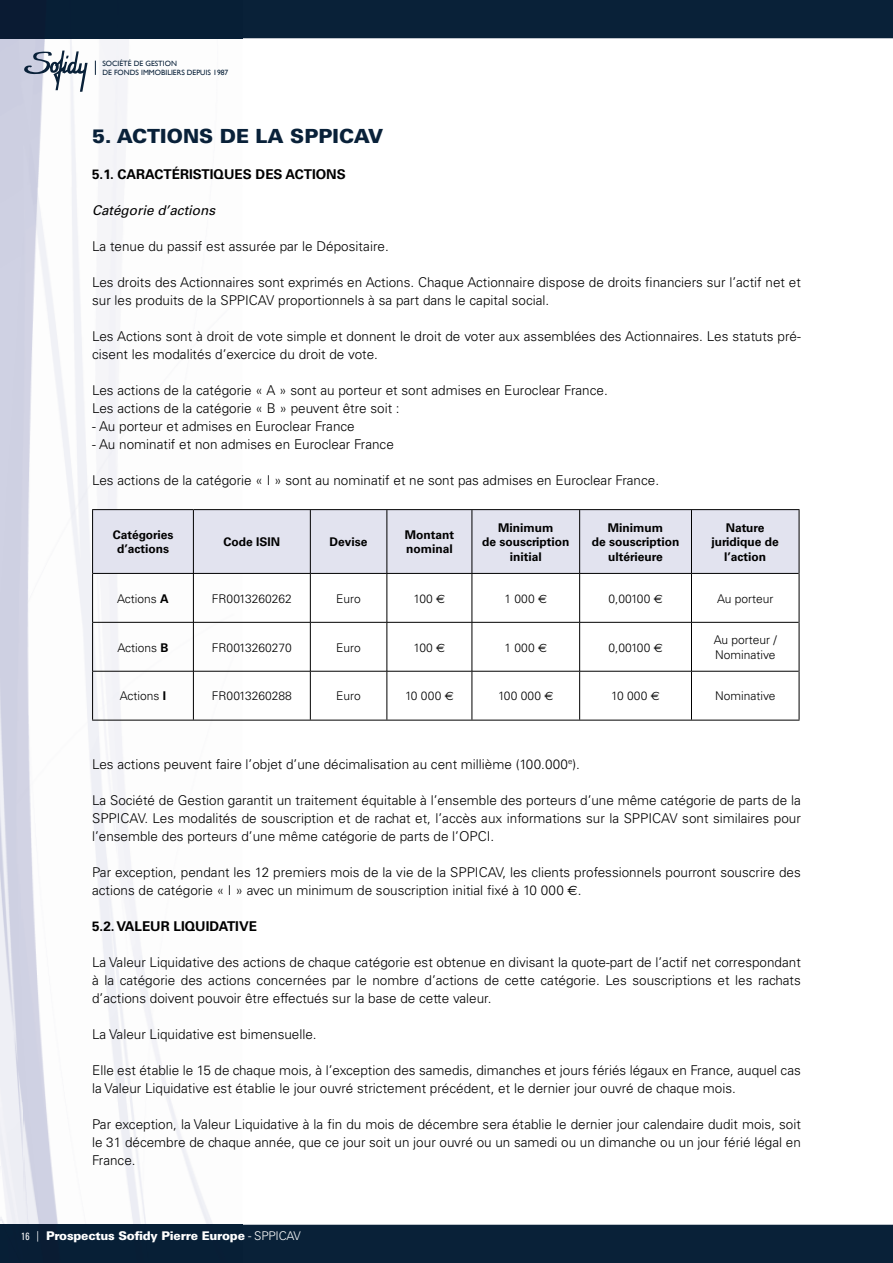
<style>
.page{position:relative;width:893px;height:1263px;background:#fff}
.page>*{position:absolute;margin:0;border:0;box-sizing:border-box;transform-origin:0 0}
.t1{font:900 19.5px "Univers";color:#092139}
.t2{font:300 13.5px/18px "Univers";color:#000}
.t3{font:700 13.5px "Univers";color:#000}
.t4{font:italic 13.5px "Univers";color:#000}
.t5{font:300 12px/14.4px "Univers";color:#000}
.t6{font:700 12px/14.4px "Univers";color:#000;text-align:center}
.t7{font:900 12px "Univers";letter-spacing:-.02em;color:#fff}
.t8{font:7.65px/9.1px "Gill Sans";color:#092139}
.s1{font-weight:700}
.s2{font-family:"Euro Sans";font-weight:400}
.s3{font-weight:400;font-stretch:condensed;font-size:10.5px}
.s4{font-weight:300}
</style>
<div class="page">
<img style="left:0;top:38px;width:16px;height:1187px">
<img style="left:16px;top:188px;width:226px;height:1037px">
<img style="left:15px;top:38px;width:227px;height:150px">
<div style="left:242px;top:0;width:651px;height:38px;background:#092138"></div>
<div style="left:0;top:0;width:242px;height:38px;background:#071f36"></div>
<div style="left:242px;top:1225px;width:651px;height:38px;background:#092138"></div>
<div style="left:0;top:1225px;width:242px;height:38px;background:#071f36"></div>
<svg style="left:23px;top:51px;width:65px;height:41px"></svg>
<svg style="left:95px;top:61px;width:1px;height:14px"></svg>
<div style="left:93px;top:510px;width:706px;height:63px;background:#e2e3ef"></div>
<hr style="left:92px;top:509px;width:101px;height:1px;background:#000">
<hr style="left:92px;top:510px;width:1px;height:63px;background:#000">
<hr style="left:193px;top:509px;width:606px;height:1px;background:#000">
<hr style="left:799px;top:510px;width:1px;height:63px;background:#000">
<hr style="left:92px;top:573px;width:1px;height:49px;background:#000">
<hr style="left:799px;top:573px;width:1px;height:49px;background:#000">
<hr style="left:92px;top:622px;width:1px;height:49px;background:#000">
<hr style="left:799px;top:622px;width:1px;height:49px;background:#000">
<hr style="left:92px;top:671px;width:1px;height:49px;background:#000">
<hr style="left:799px;top:671px;width:1px;height:49px;background:#000">
<hr style="left:92px;top:720px;width:707px;height:1px;background:#000">
<hr style="left:193px;top:510px;width:1px;height:63px;background:#000">
<hr style="left:310px;top:510px;width:1px;height:63px;background:#000">
<hr style="left:387px;top:510px;width:1px;height:63px;background:#000">
<hr style="left:472px;top:510px;width:1px;height:63px;background:#000">
<hr style="left:579px;top:510px;width:1px;height:63px;background:#000">
<hr style="left:691px;top:510px;width:1px;height:63px;background:#000">
<hr style="left:93px;top:573px;width:217px;height:1px;background:#000">
<hr style="left:193px;top:574px;width:1px;height:48px;background:#000">
<hr style="left:310px;top:573px;width:77px;height:1px;background:#000">
<hr style="left:310px;top:574px;width:1px;height:48px;background:#000">
<hr style="left:387px;top:573px;width:85px;height:1px;background:#000">
<hr style="left:387px;top:574px;width:1px;height:48px;background:#000">
<hr style="left:472px;top:573px;width:108px;height:1px;background:#000">
<hr style="left:472px;top:574px;width:1px;height:48px;background:#000">
<hr style="left:580px;top:573px;width:111px;height:1px;background:#000">
<hr style="left:579px;top:574px;width:1px;height:48px;background:#000">
<hr style="left:691px;top:573px;width:108px;height:1px;background:#000">
<hr style="left:691px;top:574px;width:1px;height:48px;background:#000">
<hr style="left:93px;top:622px;width:217px;height:1px;background:#000">
<hr style="left:193px;top:622px;width:1px;height:49px;background:#000">
<hr style="left:310px;top:622px;width:77px;height:1px;background:#000">
<hr style="left:310px;top:622px;width:1px;height:49px;background:#000">
<hr style="left:387px;top:622px;width:85px;height:1px;background:#000">
<hr style="left:387px;top:622px;width:1px;height:49px;background:#000">
<hr style="left:472px;top:622px;width:108px;height:1px;background:#000">
<hr style="left:472px;top:622px;width:1px;height:49px;background:#000">
<hr style="left:580px;top:622px;width:111px;height:1px;background:#000">
<hr style="left:579px;top:622px;width:1px;height:49px;background:#000">
<hr style="left:691px;top:622px;width:108px;height:1px;background:#000">
<hr style="left:691px;top:622px;width:1px;height:49px;background:#000">
<hr style="left:93px;top:671px;width:217px;height:1px;background:#000">
<hr style="left:193px;top:671px;width:1px;height:49px;background:#000">
<hr style="left:310px;top:671px;width:77px;height:1px;background:#000">
<hr style="left:310px;top:671px;width:1px;height:49px;background:#000">
<hr style="left:387px;top:671px;width:85px;height:1px;background:#000">
<hr style="left:387px;top:671px;width:1px;height:49px;background:#000">
<hr style="left:472px;top:671px;width:108px;height:1px;background:#000">
<hr style="left:472px;top:671px;width:1px;height:49px;background:#000">
<hr style="left:580px;top:671px;width:111px;height:1px;background:#000">
<hr style="left:579px;top:671px;width:1px;height:49px;background:#000">
<hr style="left:691px;top:671px;width:108px;height:1px;background:#000">
<hr style="left:691px;top:671px;width:1px;height:49px;background:#000">
<p class="t8" style="left:102px;top:59px;width:127px">SOCIÉTÉ DE GESTION<br>DE FONDS IMMOBILIERS DEPUIS 1987</p>
<h1 class="t1" style="left:92px;top:129px;width:293px">5. ACTIONS DE LA SPPICAV</h1>
<p class="t3" style="left:92px;top:169px;width:255px">5.1. CARACTÉRISTIQUES DES ACTIONS</p>
<p class="t4" style="left:92px;top:205px;width:125px">Catégorie d’actions</p>
<p class="t2" style="left:92px;top:239px;width:298px">La tenue du passif est assurée par le Dépositaire.</p>
<p class="t2" style="left:92px;top:275px;width:710px">Les droits des Actionnaires sont exprimés en Actions. Chaque Actionnaire dispose de droits financiers sur l’actif net et sur les produits de la SPPICAV proportionnels à sa part dans le capital social.</p>
<p class="t2" style="left:92px;top:329px;width:710px">Les Actions sont à droit de vote simple et donnent le droit de voter aux assemblées des Actionnaires. Les statuts pré&shy;cisent les modalités d’exercice du droit de vote.</p>
<p class="t2" style="left:92px;top:383px;width:517px">Les actions de la catégorie « A » sont au porteur et sont admises en Euroclear France.<br>Les actions de la catégorie « B » peuvent être soit :</p>
<p class="t2" style="left:92px;top:419px;width:264px">- Au porteur et admises en Euroclear France</p>
<p class="t2" style="left:92px;top:437px;width:303px">- Au nominatif et non admises en Euroclear France</p>
<p class="t2" style="left:92px;top:473px;width:568px">Les actions de la catégorie « I » sont au nominatif et ne sont pas admises en Euroclear France.</p>
<p class="t6" style="left:113px;top:528px;width:62px">Catégories d’actions</p>
<p class="t6" style="left:224px;top:536px;width:58px">Code ISIN</p>
<p class="t6" style="left:330px;top:536px;width:40px">Devise</p>
<p class="t6" style="left:405px;top:528px;width:51px;text-align:left">Montant nominal</p>
<p class="t6" style="left:482px;top:521px;width:89px">Minimum<br>de souscription initial</p>
<p class="t6" style="left:592px;top:521px;width:89px">Minimum<br>de souscription ultérieure</p>
<p class="t6" style="left:711px;top:521px;width:69px">Nature juridique de l’action</p>
<p class="t5" style="left:117px;top:592px;width:53px">Actions <span class="s1">A</span></p>
<p class="t5" style="left:212px;top:592px;width:82px">FR0013260262</p>
<p class="t5" style="left:336px;top:592px;width:26px">Euro</p>
<p class="t5" style="left:414px;top:592px;width:33px">100 <span class="s2">€</span></p>
<p class="t5" style="left:504px;top:592px;width:44px">1 000 <span class="s2">€</span></p>
<p class="t5" style="left:608px;top:592px;width:56px">0,00100 <span class="s2">€</span></p>
<p class="t5" style="left:717px;top:592px;width:58px">Au porteur</p>
<p class="t5" style="left:118px;top:641px;width:53px">Actions <span class="s1">B</span></p>
<p class="t5" style="left:212px;top:641px;width:82px">FR0013260270</p>
<p class="t5" style="left:336px;top:641px;width:26px">Euro</p>
<p class="t5" style="left:414px;top:641px;width:33px">100 <span class="s2">€</span></p>
<p class="t5" style="left:504px;top:641px;width:44px">1 000 <span class="s2">€</span></p>
<p class="t5" style="left:608px;top:641px;width:56px">0,00100 <span class="s2">€</span></p>
<p class="t5" style="left:714px;top:634px;width:65px">Au porteur /<br>Nominative</p>
<p class="t5" style="left:120px;top:690px;width:48px">Actions <span class="s1">I</span></p>
<p class="t5" style="left:212px;top:690px;width:82px">FR0013260288</p>
<p class="t5" style="left:336px;top:690px;width:26px">Euro</p>
<p class="t5" style="left:405px;top:690px;width:50px">10 000 <span class="s2">€</span></p>
<p class="t5" style="left:498px;top:690px;width:57px">100 000 <span class="s2">€</span></p>
<p class="t5" style="left:611px;top:690px;width:50px">10 000 <span class="s2">€</span></p>
<p class="t5" style="left:715px;top:690px;width:62px">Nominative</p>
<p class="t2" style="left:92px;top:756px;width:489px">Les actions peuvent faire l’objet d’une décimalisation au cent millième (100.000<sup>e</sup>).</p>
<p class="t2" style="left:92px;top:792px;width:710px;text-align:justify">La Société de Gestion garantit un traitement équitable à l’ensemble des porteurs d’une même catégorie de parts de la SPPICAV. Les modalités de souscription et de rachat et, l’accès aux informations sur la SPPICAV sont similaires pour l’ensemble des porteurs d’une même catégorie de parts de l’OPCI.</p>
<p class="t2" style="left:92px;top:864px;width:710px">Par exception, pendant les 12 premiers mois de la vie de la SPPICAV, les clients professionnels pourront souscrire des actions de catégorie « I » avec un minimum de souscription initial fixé à 10 000 <span class="s2">€</span>.</p>
<p class="t3" style="left:92px;top:921px;width:166px">5.2. VALEUR LIQUIDATIVE</p>
<p class="t2" style="left:92px;top:954px;width:710px;text-align:justify">La Valeur Liquidative des actions de chaque catégorie est obtenue en divisant la quote-part de l’actif net correspondant à la catégorie des actions concernées par le nombre d’actions de cette catégorie. Les souscriptions et les rachats d’actions doivent pouvoir être effectués sur la base de cette valeur.</p>
<p class="t2" style="left:92px;top:1026px;width:226px">La Valeur Liquidative est bimensuelle.</p>
<p class="t2" style="left:92px;top:1062px;width:710px">Elle est établie le 15 de chaque mois, à l’exception des samedis, dimanches et jours fériés légaux en France, auquel cas la Valeur Liquidative est établie le jour ouvré strictement précédent, et le dernier jour ouvré de chaque mois.</p>
<p class="t2" style="left:92px;top:1116px;width:710px;text-align:justify">Par exception, la Valeur Liquidative à la fin du mois de décembre sera établie le dernier jour calendaire dudit mois, soit le 31 décembre de chaque année, que ce jour soit un jour ouvré ou un samedi ou un dimanche ou un jour férié légal en France.</p>
<p class="t7" style="left:21px;top:1232px;width:281px"><span class="s3">16 |</span> Prospectus Sofidy Pierre Europe <span class="s4">- SPPICAV</span></p>
</div>
